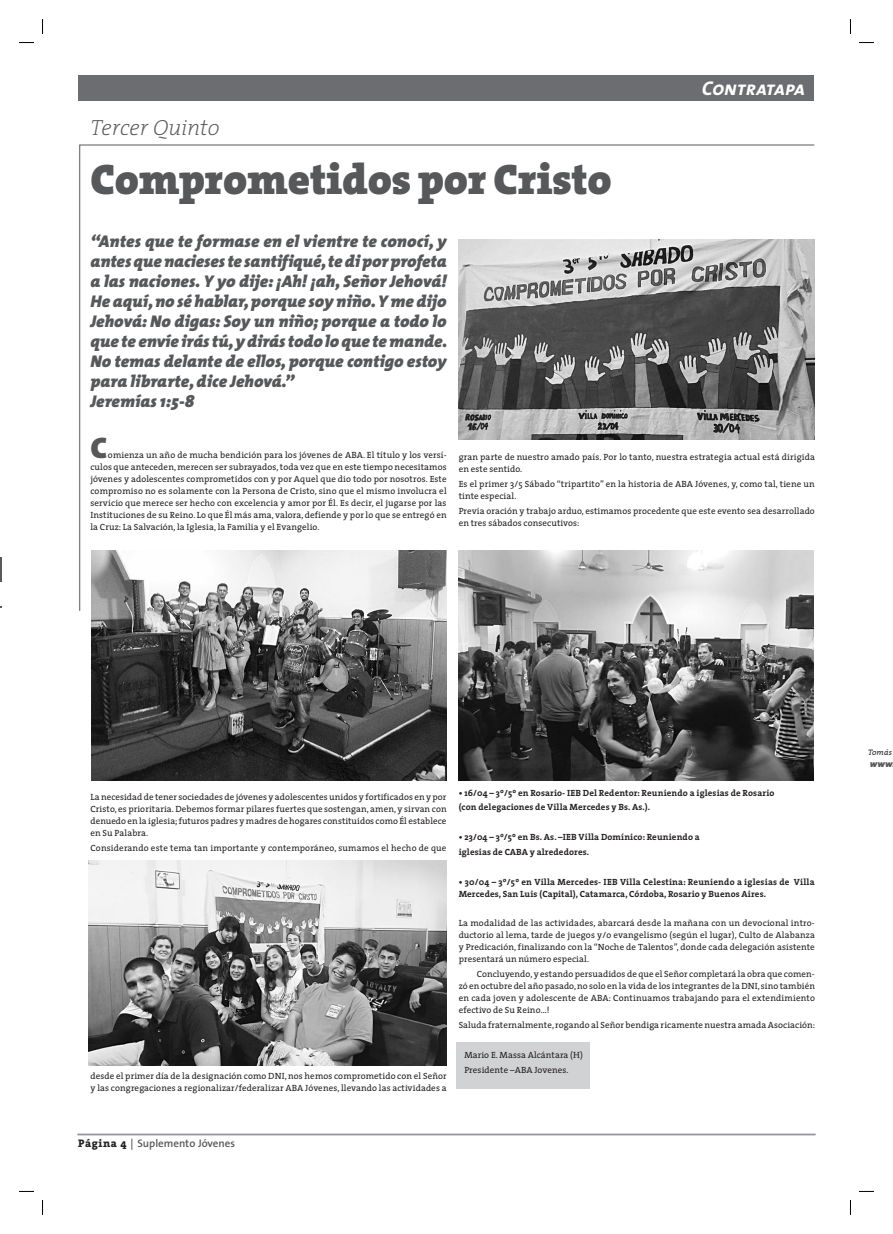
<style>
.page{position:relative;width:893px;height:1234px;background:#fff}
.page>*{position:absolute;margin:0;border:0;box-sizing:border-box;transform-origin:0 0}
.Texto{font:900 43px "The Serif";letter-spacing:-.005em;color:#57585a}
.Texto_gral{font:900 30px "The Mix";color:#57585a;scale:1.05 1}
.t1{font:italic 200 22px "The Serif";color:#57585a}
.t2{font:italic 20px "The Sans Bold Caps";color:#fff}
.Texto_gral-2{font:italic 900 17px/20px "The Mix";letter-spacing:.005em;color:#57585a;text-align:justify}
.t3{font:600 11px "The Sans";color:#57585a}
.Texto_gral-3{font:italic 900 9.5px "The Mix";color:#57585a}
.Texto_gral-4{font:9px/12px "The Serif";letter-spacing:.015em;color:#231f20;text-align:justify}
.Texto_gral-5{font:700 9px/12px "The Serif";letter-spacing:.015em;color:#231f20}
.Texto_gral-6{font:italic 8px "The Serif";letter-spacing:.015em;color:#231f20}
.s1{font-family:"The Serif";font-weight:800;color:#231f20}
</style>
<div class="page">
<hr style="left:78px;top:1133px;width:737px;height:1px;background:#939598">
<div style="left:78px;top:75px;width:735px;height:26px;background:#6c6d70"></div>
<div style="left:456px;top:1041px;width:133px;height:46px;background:#d1d2d4"></div>
<svg style="left:0;top:557px;width:1px;height:25px"></svg>
<svg style="left:79px;top:144px;width:736px;height:467px"></svg>
<img style="left:91px;top:550px;width:355px;height:230px">
<img style="left:459px;top:239px;width:355px;height:200px">
<img style="left:459px;top:550px;width:355px;height:230px">
<img style="left:89px;top:860px;width:357px;height:204px">
<svg style="left:19px;top:42px;width:15px;height:1px"></svg>
<svg style="left:859px;top:42px;width:15px;height:1px"></svg>
<svg style="left:19px;top:1190px;width:15px;height:1px"></svg>
<svg style="left:859px;top:1190px;width:15px;height:1px"></svg>
<svg style="left:42px;top:19px;width:1px;height:15px"></svg>
<svg style="left:42px;top:1200px;width:1px;height:14px"></svg>
<svg style="left:850px;top:19px;width:1px;height:15px"></svg>
<svg style="left:850px;top:1200px;width:1px;height:14px"></svg>
<p class="t1" style="left:91px;top:109px;width:131px">Tercer Quinto</p>
<p class="Texto" style="left:91px;top:143px;width:523px">Comprometidos por Cristo</p>
<h3 class="t2" style="left:702px;top:72px;width:105px">Contratapa</h3>
<p class="Texto_gral-2" style="left:90px;top:231px;width:359px">“Antes que te formase en el vientre te conocí, y antes que nacieses te santifiqué, te di por profeta a las naciones. Y yo dije: ¡Ah! ¡ah, Señor Jehová!<br>He aquí, no sé hablar, porque soy niño. Y me dijo Jehová: No digas: Soy un niño; porque a todo lo que te envíe irás tú, y dirás todo lo que te mande.<br>No temas delante de ellos, porque contigo estoy para librarte, dice Jehová.”</p>
<p class="Texto_gral-2" style="left:90px;top:391px;width:105px">Jeremías 1:5-8</p>
<p class="Texto_gral" style="left:90px;top:422px;width:18px">C</p>
<p class="Texto_gral-4" style="left:90px;top:448px;width:358px;text-indent:18px">omienza un año de mucha bendición para los jóvenes de ABA. El título y los versí&shy;culos que anteceden, merecen ser subrayados, toda vez que en este tiempo necesitamos jóvenes y adolescentes comprometidos con y por Aquel que dio todo por nosotros. Este compromiso no es solamente con la Persona de Cristo, sino que el mismo involucra el servicio que merece ser hecho con excelencia y amor por Él. Es decir, el jugarse por las Instituciones de su Reino. Lo que Él más ama, valora, defiende y por lo que se entregó en la Cruz: La Salvación, la Iglesia, la Familia y el Evangelio.</p>
<p class="Texto_gral-4" style="left:459px;top:450px;width:358px">gran parte de nuestro amado país. Por lo tanto, nuestra estrategia actual está dirigida en este sentido.</p>
<p class="Texto_gral-4" style="left:459px;top:477px;width:358px">Es el primer 3/5 Sábado “tripartito” en la historia de ABA Jóvenes, y, como tal, tiene un tinte especial.</p>
<p class="Texto_gral-4" style="left:459px;top:504px;width:358px">Previa oración y trabajo arduo, estimamos procedente que este evento sea desarrollado en tres sábados consecutivos:</p>
<p class="Texto_gral-4" style="left:90px;top:790px;width:358px">La necesidad de tener sociedades de jóvenes y adolescentes unidos y fortificados en y por Cristo, es prioritaria. Debemos formar pilares fuertes que sostengan, amen, y sirvan con denuedo en la iglesia; futuros padres y madres de hogares constituidos como Él establece en Su Palabra.</p>
<p class="Texto_gral-4" style="left:90px;top:841px;width:358px">Considerando este tema tan importante y contemporáneo, sumamos el hecho de que</p>
<p class="Texto_gral-4" style="left:90px;top:1069px;width:358px">desde el primer día de la designación como DNI, nos hemos comprometido con el Señor y las congregaciones a regionalizar/federalizar ABA Jóvenes, llevando las actividades a</p>
<p class="Texto_gral-5" style="left:459px;top:786px;width:317px">• 16/04 – 3º/5º en Rosario- IEB Del Redentor: Reuniendo a iglesias de Rosario</p>
<p class="Texto_gral-5" style="left:459px;top:800px;width:193px">(con delegaciones de Villa Mercedes y Bs. As.).</p>
<p class="Texto_gral-5" style="left:459px;top:830px;width:243px">• 23/04 – 3º/5º en Bs. As. –IEB Villa Domínico: Reuniendo a</p>
<p class="Texto_gral-5" style="left:459px;top:845px;width:132px">iglesias de CABA y alrededores.</p>
<p class="Texto_gral-5" style="left:459px;top:875px;width:358px">• 30/04 – 3º/5º en Villa Mercedes- IEB Villa Celestina: Reuniendo a iglesias de Villa<br>Mercedes, San Luis (Capital), Catamarca, Córdoba, Rosario y Buenos Aires.</p>
<p class="Texto_gral-4" style="left:459px;top:916px;width:358px">La modalidad de las actividades, abarcará desde la mañana con un devocional intro&shy;ductorio al lema, tarde de juegos y/o evangelismo (según el lugar), Culto de Alabanza y Predicación, finalizando con la “Noche de Talentos”, donde cada delegación asistente presentará un número especial.</p>
<p class="Texto_gral-4" style="left:459px;top:967px;width:358px;text-indent:18px">Concluyendo, y estando persuadidos de que el Señor completará la obra que comen&shy;zó en octubre del año pasado, no solo en la vida de los integrantes de la DNI, sino también en cada joven y adolescente de ABA: Continuamos trabajando para el extendimiento efectivo de Su Reino…!</p>
<p class="Texto_gral-4" style="left:459px;top:1018px;width:358px">Saluda fraternalmente, rogando al Señor bendiga ricamente nuestra amada Asociación:</p>
<p class="Texto_gral-4" style="left:464px;top:1048px;width:120px">Mario E. Massa Alcántara (H)</p>
<p class="Texto_gral-4" style="left:464px;top:1062px;width:106px">Presidente –ABA Jovenes.</p>
<p class="t3" style="left:78px;top:1133px;width:158px"><span class="s1">Página 4</span> | Suplemento Jóvenes</p>
<p class="Texto_gral-6" style="left:868px;top:745px;width:25px">Tomás</p>
<p class="Texto_gral-3" style="left:870px;top:755px;width:24px">www</p>
</div>
